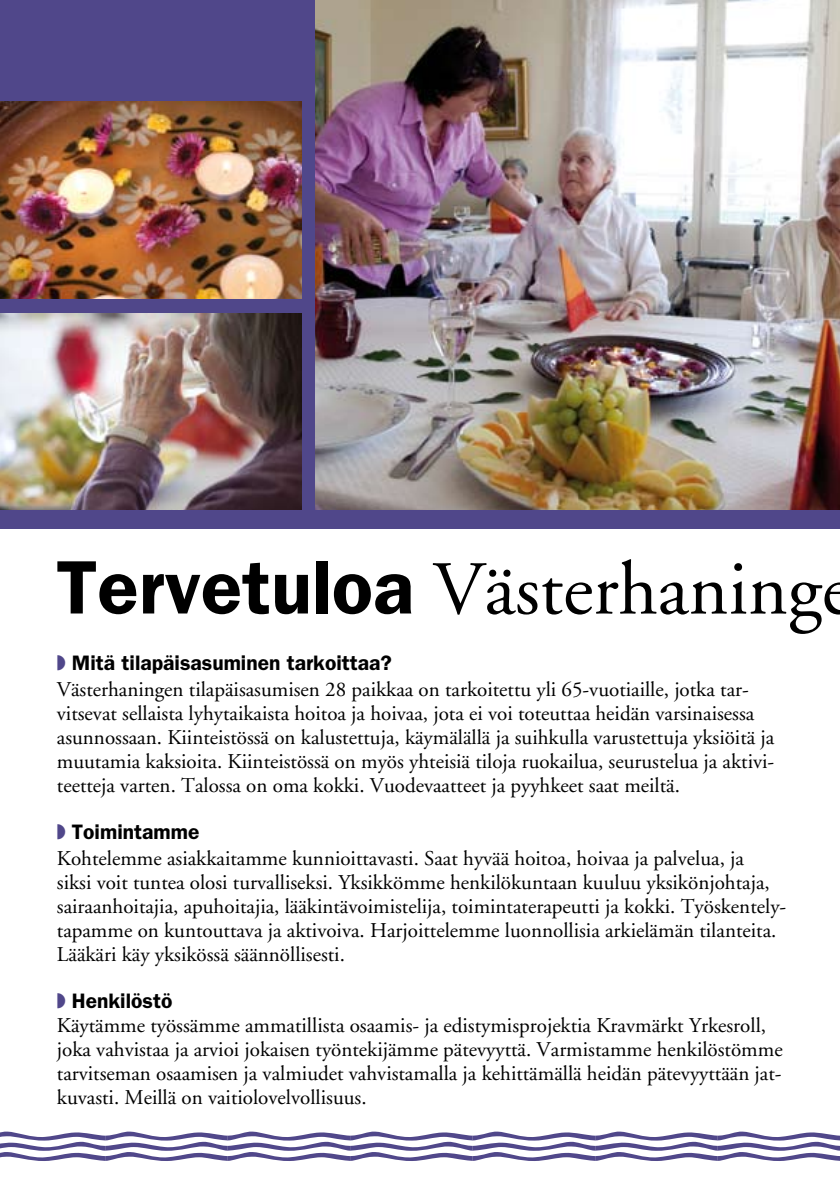
<style>
.page{position:relative;width:840px;height:1191px;background:#fff}
.page>*{position:absolute;margin:0;border:0;box-sizing:border-box;transform-origin:0 0}
.t1{font:76px "Adobe Garamond";color:#000}
.t2{font:21px/24px "Adobe Garamond";color:#000}
.t3{font:600 21px "Franklin Gothic LT";color:#000}
.s1{font-family:"Franklin Gothic LT";font-weight:600}
.s2{color:#50478a}
</style>
<div class="page">
<div style="left:0;top:0;width:839px;height:528px;background:#50478a"></div>
<img style="left:315px;top:0;width:524px;height:510px">
<img style="left:0;top:102px;width:301px;height:197px">
<img style="left:0;top:313px;width:301px;height:197px">
<svg style="left:0;top:1131px;width:839px;height:30px"></svg>
<h1 class="t1" style="left:56px;top:549px;width:796px"><span class="s1">Tervetuloa</span> Västerhaninge</h1>
<p class="t3" style="left:57px;top:650px;width:336px"><span class="s2">◗</span> Mitä tilapäisasuminen tarkoittaa?</p>
<p class="t2" style="left:57px;top:677px;width:718px">Västerhaningen tilapäisasumisen 28 paikkaa on tarkoitettu yli 65-vuotiaille, jotka tar&shy;vitsevat sellaista lyhytaikaista hoitoa ja hoivaa, jota ei voi toteuttaa heidän varsinaisessa asunnossaan. Kiinteistössä on kalustettuja, käymälällä ja suihkulla varustettuja yksiöitä ja muutamia kaksioita. Kiinteistössä on myös yhteisiä tiloja ruokailua, seurustelua ja aktivi&shy;teetteja varten. Talossa on oma kokki. Vuodevaatteet ja pyyhkeet saat meiltä.</p>
<p class="t3" style="left:57px;top:819px;width:144px"><span class="s2">◗</span> Toimintamme</p>
<p class="t2" style="left:57px;top:846px;width:730px">Kohtelemme asiakkaitamme kunnioittavasti. Saat hyvää hoitoa, hoivaa ja palvelua, ja<br>siksi voit tuntea olosi turvalliseksi. Yksikkömme henkilökuntaan kuuluu yksikönjohtaja, sairaanhoitajia, apuhoitajia, lääkintävoimistelija, toimintaterapeutti ja kokki. Työskentely&shy;tapamme on kuntouttava ja aktivoiva. Harjoittelemme luonnollisia arkielämän tilanteita.<br>Lääkäri käy yksikössä säännöllisesti.</p>
<p class="t3" style="left:57px;top:988px;width:117px"><span class="s2">◗</span> Henkilöstö</p>
<p class="t2" style="left:57px;top:1013px;width:726px">Käytämme työssämme ammatillista osaamis- ja edistymisprojektia Kravmärkt Yrkesroll, joka vahvistaa ja arvioi jokaisen työntekijämme pätevyyttä. Varmistamme henkilöstömme tarvitseman osaamisen ja valmiudet vahvistamalla ja kehittämällä heidän pätevyyttään jat&shy;kuvasti. Meillä on vaitiolovelvollisuus.</p>
</div>
